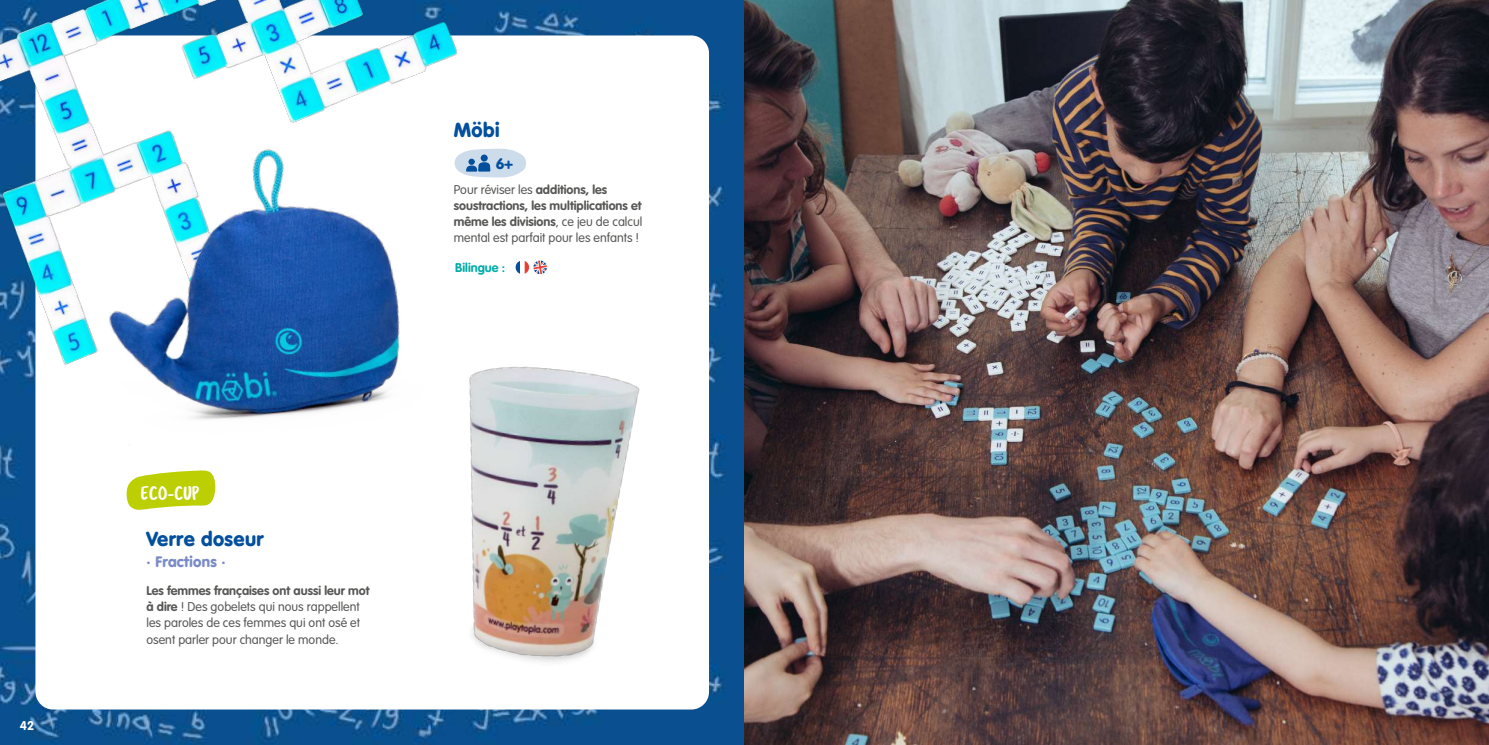
<style>
.page{position:relative;width:1489px;height:745px;background:#fff}
.page>*{position:absolute;margin:0;border:0;box-sizing:border-box;transform-origin:0 0}
.t1{font:900 20px "VAG Rounded Std";letter-spacing:.02em;color:#024f9e}
.t2{font:19.75px "Tragic Marker";color:#fff}
.t3{font:900 15px "VAG Rounded Std";letter-spacing:.02em;color:#798bc6}
.t4{font:900 15px "VAG Rounded Std";color:#024f9e}
.t5{font:300 12.5px/16.2px "VAG Rounded Std";color:#575756}
.t6{font:700 12.5px/16.2px "VAG Rounded Std";color:#575756}
.t7{font:700 12.5px "VAG Rounded Std";color:#00aca9}
.t8{font:700 12.5px "VAG Rounded Std";color:#fff}
.s1{font-weight:300}
.s2{font-weight:700}
</style>
<div class="page">
<img style="left:0;top:0;width:1488px;height:744px">
<div style="left:35px;top:35px;width:674px;height:674px;background:#fff;border-radius:18px"></div>
<svg style="left:487px;top:148px;width:39px;height:30px"></svg>
<img style="left:0;top:0;width:487px;height:482px">
<img style="left:76px;top:103px;width:372px;height:372px">
<img style="left:310px;top:262px;width:468px;height:468px">
<svg style="left:125px;top:469px;width:93px;height:41px"></svg>
<svg style="left:515px;top:260px;width:32px;height:14px"></svg>
<p class="t8" style="left:20px;top:717px;width:16px">42</p>
<h1 class="t1" style="left:454px;top:117px;width:47px">Möbi</h1>
<p class="t4" style="left:496px;top:154px;width:19px">6+</p>
<p class="t6" style="left:454px;top:181px;width:190px"><span class="s1">Pour réviser les</span> additions, les soustractions, les multiplications et même les divisions<span class="s1">, ce jeu de calcul mental est parfait pour les enfants !</span></p>
<p class="t7" style="left:455px;top:260px;width:51px">Bilingue :</p>
<h2 class="t2" style="left:141px;top:480px;width:60px">ECO-CUP</h2>
<h1 class="t1" style="left:146px;top:526px;width:119px">Verre doseur</h1>
<p class="t3" style="left:146px;top:552px;width:81px">· Fractions ·</p>
<p class="t5" style="left:146px;top:582px;width:224px"><span class="s2">Les femmes françaises ont aussi leur mot à dire</span> ! Des gobelets qui nous rappellent les paroles de ces femmes qui ont osé et osent parler pour changer le monde.</p>
</div>
